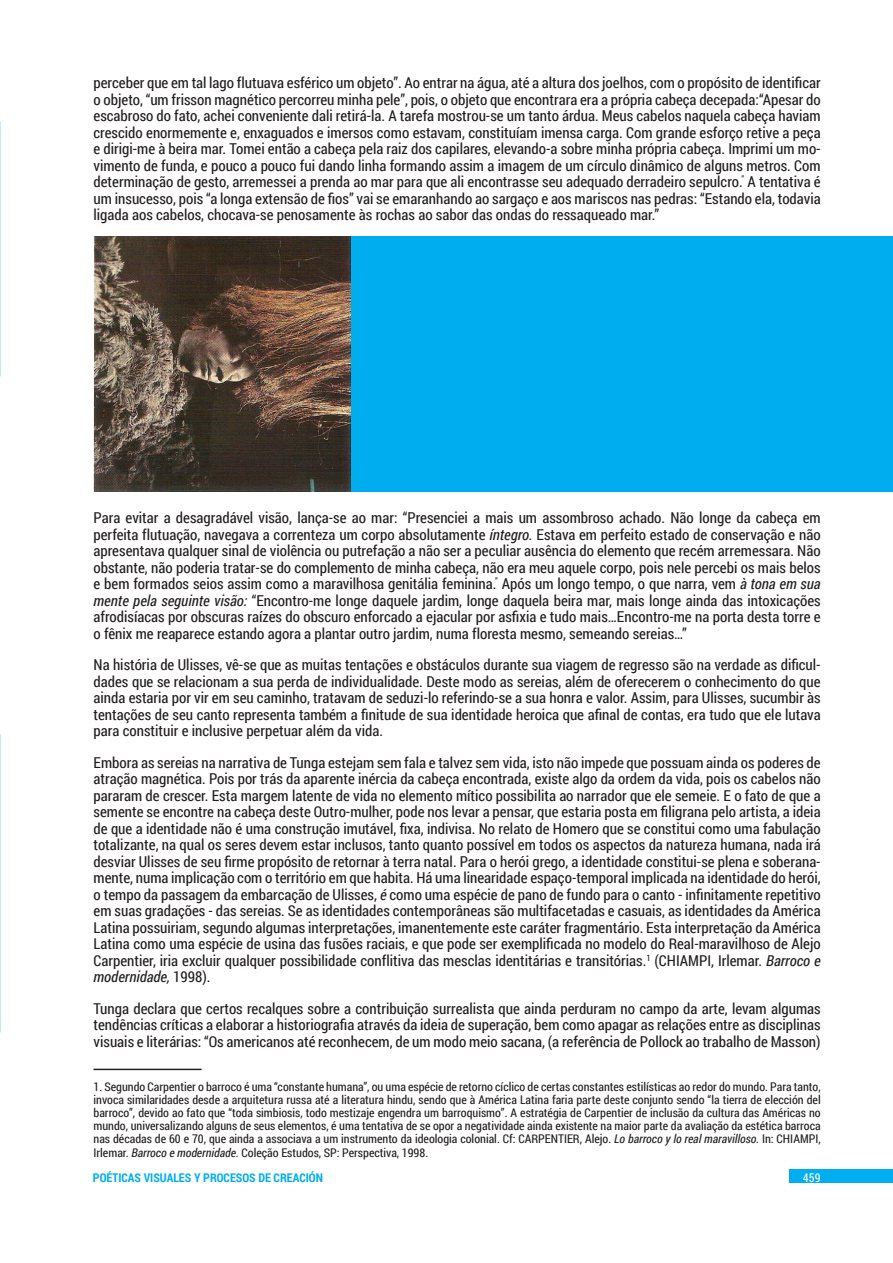
<style>
.page{position:relative;width:893px;height:1263px;background:#fff}
.page>*{position:absolute;margin:0;border:0;box-sizing:border-box;transform-origin:0 0}
.Normal_CV{font:15px/16.5px "Roboto Condensed";color:#231f20;text-align:justify}
.Nota_pie_CV{font:12px/13.2px "Roboto Condensed";color:#231f20;text-align:justify}
.t1{font:700 12px "Roboto Condensed";color:#00aeef}
.t2{font:12px "Roboto Condensed";color:#fff}
.s1{font-style:italic}
</style>
<div class="page">
<div style="left:789px;top:1169px;width:104px;height:14px;background:#00aeef"></div>
<div style="left:94px;top:236px;width:799px;height:256px;background:#00aeef"></div>
<img style="left:94px;top:237px;width:257px;height:255px">
<hr style="left:94px;top:1069px;width:108px;height:1px;background:#231f20">
<p class="Normal_CV" style="left:94px;top:74px;width:729px">perceber que em tal lago flutuava esférico um objeto”. Ao entrar na água, até a altura dos joelhos, com o propósito de identificar o objeto, “um frisson magnético percorreu minha pele”, pois, o objeto que encontrara era a própria cabeça decepada:“Apesar do escabroso do fato, achei conveniente dali retirá-la. A tarefa mostrou-se um tanto árdua. Meus cabelos naquela cabeça haviam crescido enormemente e, enxaguados e imersos como estavam, constituíam imensa carga. Com grande esforço retive a peça e dirigi-me à beira mar. Tomei então a cabeça pela raiz dos capilares, elevando-a sobre minha própria cabeça. Imprimi um mo&shy;vimento de funda, e pouco a pouco fui dando linha formando assim a imagem de um círculo dinâmico de alguns metros. Com determinação de gesto, arremessei a prenda ao mar para que ali encontrasse seu adequado derradeiro sepulcro.<sup>”</sup> A tentativa é um insucesso, pois “a longa extensão de fios” vai se emaranhando ao sargaço e aos mariscos nas pedras: “Estando ela, todavia ligada aos cabelos, chocava-se penosamente às rochas ao sabor das ondas do ressaqueado mar.”</p>
<p class="Normal_CV" style="left:94px;top:509px;width:729px">Para evitar a desagradável visão, lança-se ao mar: “Presenciei a mais um assombroso achado. Não longe da cabeça em perfeita flutuação, navegava a correnteza um corpo absolutamente <span class="s1">íntegro.</span> Estava em perfeito estado de conservação e não apresentava qualquer sinal de violência ou putrefação a não ser a peculiar ausência do elemento que recém arremessara. Não obstante, não poderia tratar-se do complemento de minha cabeça, não era meu aquele corpo, pois nele percebi os mais belos e bem formados seios assim como a maravilhosa genitália feminina.<sup>”</sup> Após um longo tempo, o que narra, vem <span class="s1">à tona em sua mente pela seguinte visão:</span> “Encontro-me longe daquele jardim, longe daquela beira mar, mais longe ainda das intoxicações afrodisíacas por obscuras raízes do obscuro enforcado a ejacular por asfixia e tudo mais…Encontro-me na porta desta torre e o fênix me reaparece estando agora a plantar outro jardim, numa floresta mesmo, semeando sereias…”</p>
<p class="Normal_CV" style="left:94px;top:656px;width:729px">Na história de Ulisses, vê-se que as muitas tentações e obstáculos durante sua viagem de regresso são na verdade as dificul&shy;dades que se relacionam a sua perda de individualidade. Deste modo as sereias, além de oferecerem o conhecimento do que ainda estaria por vir em seu caminho, tratavam de seduzi-lo referindo-se a sua honra e valor. Assim, para Ulisses, sucumbir às tentações de seu canto representa também a finitude de sua identidade heroica que afinal de contas, era tudo que ele lutava para constituir e inclusive perpetuar além da vida.</p>
<p class="Normal_CV" style="left:94px;top:754px;width:729px">Embora as sereias na narrativa de Tunga estejam sem fala e talvez sem vida, isto não impede que possuam ainda os poderes de atração magnética. Pois por trás da aparente inércia da cabeça encontrada, existe algo da ordem da vida, pois os cabelos não pararam de crescer. Esta margem latente de vida no elemento mítico possibilita ao narrador que ele semeie. E o fato de que a semente se encontre na cabeça deste Outro-mulher, pode nos levar a pensar, que estaria posta em filigrana pelo artista, a ideia de que a identidade não é uma construção imutável, fixa, indivisa. No relato de Homero que se constitui como uma fabulação totalizante, na qual os seres devem estar inclusos, tanto quanto possível em todos os aspectos da natureza humana, nada irá desviar Ulisses de seu firme propósito de retornar à terra natal. Para o herói grego, a identidade constitui-se plena e soberana&shy;mente, numa implicação com o território em que habita. Há uma linearidade espaço-temporal implicada na identidade do herói, o tempo da passagem da embarcação de Ulisses, <span class="s1">é</span> como uma espécie de pano de fundo para o canto - infinitamente repetitivo em suas gradações - das sereias. Se as identidades contemporâneas são multifacetadas e casuais, as identidades da América Latina possuiriam, segundo algumas interpretações, imanentemente este caráter fragmentário. Esta interpretação da América Latina como uma espécie de usina das fusões raciais, e que pode ser exemplificada no modelo do Real-maravilhoso de Alejo Carpentier, iria excluir qualquer possibilidade conflitiva das mesclas identitárias e transitórias.<sup>1</sup> (CHIAMPI, Irlemar. <span class="s1">Barroco e modernidade,</span> 1998).</p>
<p class="Normal_CV" style="left:94px;top:1000px;width:729px">Tunga declara que certos recalques sobre a contribuição surrealista que ainda perduram no campo da arte, levam algumas tendências críticas a elaborar a historiografia através da ideia de superação, bem como apagar as relações entre as disciplinas visuais e literárias: “Os americanos até reconhecem, de um modo meio sacana, (a referência de Pollock ao trabalho de Masson)</p>
<p class="Nota_pie_CV" style="left:94px;top:1079px;width:729px">1. Segundo Carpentier o barroco é uma “constante humana”, ou uma espécie de retorno cíclico de certas constantes estilísticas ao redor do mundo. Para tanto, invoca similaridades desde a arquitetura russa até a literatura hindu, sendo que à América Latina faria parte deste conjunto sendo “la tierra de elección del barroco”, devido ao fato que “toda simbiosis, todo mestizaje engendra um barroquismo”. A estratégia de Carpentier de inclusão da cultura das Américas no mundo, universalizando alguns de seus elementos, é uma tentativa de se opor a negatividade ainda existente na maior parte da avaliação da estética barroca nas décadas de 60 e 70, que ainda a associava a um instrumento da ideologia colonial. Cf: CARPENTIER, Alejo. <span class="s1">Lo barroco y lo real maravilloso.</span> In: CHIAMPI, Irlemar. <span class="s1">Barroco e modernidade.</span> Coleção Estudos, SP: Perspectiva, 1998.</p>
<p class="t1" style="left:93px;top:1169px;width:231px">POÉTICAS VISUALES Y PROCESOS DE CREACIÓN</p>
<p class="t2" style="left:803px;top:1169px;width:19px">459</p>
</div>
